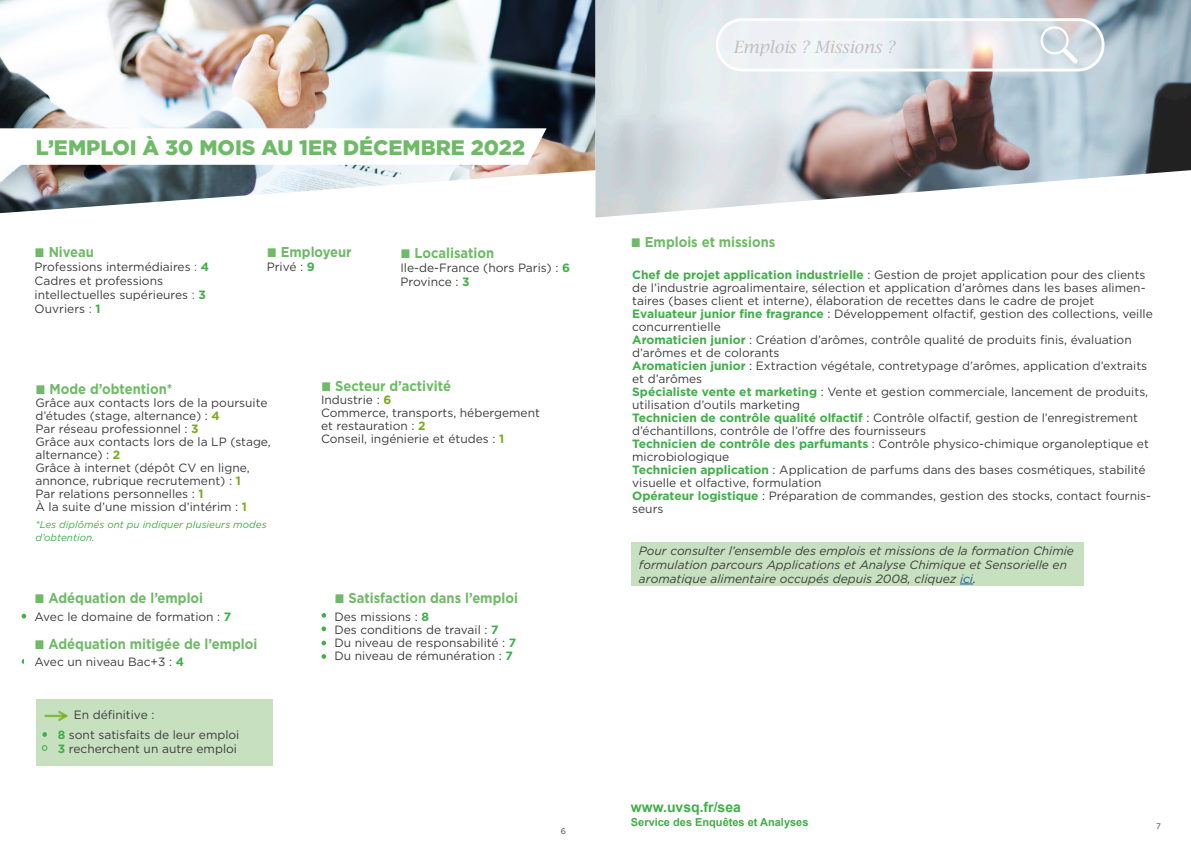
<style>
.page{position:relative;width:1191px;height:842px;background:#fff}
.page>*{position:absolute;margin:0;border:0;box-sizing:border-box;transform-origin:0 0}
.TITRE_ORANGE{font:900 21px "Gotham";color:#6eba66}
.t1{font:italic 17px "Lucida Bright";color:#c1c1c2}
.t2{font:700 14.3px "Gotham";color:#6eba66;scale:.91 1}
.t3{font:700 14px "Arial";color:#40ae49}
.titre_en_haut_gauche{font:12px/13px "Gotham";color:#3c3c3c}
.t4{font:italic 12px/14px "Gotham";color:#3c3c3c}
.t5{font:700 11px "Arial";color:#40ae49}
.t6{font:italic 10px/13px "Gotham";color:#40ae49}
.t7{font:8px "Gotham";color:#3c3c3c}
.s1{font-family:"Arial";font-weight:900;font-size:18.7px}
.s2{color:#646567}
.s3{font-weight:700;color:#40ae49}
.s4{font-weight:700;color:#77ad1c}
.s5{color:#175d9e}
.s6{color:#231f20}
</style>
<div class="page">
<img style="left:0;top:0;width:595px;height:213px">
<svg style="left:0;top:128px;width:546px;height:37px"></svg>
<div style="left:36px;top:699px;width:236px;height:66px;background:#c7e0bf"></div>
<svg style="left:22px;top:614px;width:4px;height:4px"></svg>
<svg style="left:42px;top:732px;width:5px;height:5px"></svg>
<svg style="left:42px;top:745px;width:5px;height:6px"></svg>
<svg style="left:321px;top:613px;width:5px;height:5px"></svg>
<svg style="left:321px;top:626px;width:5px;height:5px"></svg>
<svg style="left:321px;top:641px;width:5px;height:4px"></svg>
<svg style="left:321px;top:654px;width:5px;height:5px"></svg>
<hr style="left:45px;top:715px;width:21px;height:2px;background:#87b73c">
<svg style="left:56px;top:711px;width:12px;height:10px"></svg>
<img style="left:595px;top:0;width:596px;height:218px">
<div style="left:631px;top:542px;width:453px;height:43px;background:#c7e0bf"></div>
<svg style="left:960px;top:584px;width:13px;height:1px"></svg>
<p class="TITRE_ORANGE" style="left:36px;top:133px;width:491px">L’EMPLOI À 30 MOIS AU 1ER DÉCEMBRE 2022</p>
<p class="t2" style="left:35px;top:242px;width:67px"><span class="s1">■</span> Niveau</p>
<p class="titre_en_haut_gauche" style="left:35px;top:260px;width:176px">Professions intermédiaires <span class="s2">:</span> <span class="s3">4</span></p>
<p class="titre_en_haut_gauche" style="left:35px;top:273px;width:173px;line-height:14px">Cadres et professions intellectuelles supérieures <span class="s2">:</span> <span class="s3">3</span></p>
<p class="titre_en_haut_gauche" style="left:35px;top:302px;width:67px">Ouvriers <span class="s2">:</span> <span class="s3">1</span></p>
<p class="t2" style="left:267px;top:243px;width:95px"><span class="s1">■</span> Employeur</p>
<p class="titre_en_haut_gauche" style="left:267px;top:260px;width:50px">Privé : <span class="s3">9</span></p>
<p class="t2" style="left:400px;top:243px;width:105px"><span class="s1">■</span> Localisation</p>
<p class="titre_en_haut_gauche" style="left:400px;top:261px;width:171px">Ile-de-France (hors Paris) : <span class="s3">6</span></p>
<p class="titre_en_haut_gauche" style="left:400px;top:275px;width:71px">Province : <span class="s3">3</span></p>
<p class="t2" style="left:35px;top:379px;width:152px"><span class="s1">■</span> Mode d’obtention*</p>
<p class="titre_en_haut_gauche" style="left:35px;top:396px;width:233px">Grâce aux contacts lors de la poursuite d’études (stage, alternance) : <span class="s4">4</span></p>
<p class="titre_en_haut_gauche" style="left:35px;top:422px;width:165px">Par réseau professionnel : <span class="s4">3</span></p>
<p class="titre_en_haut_gauche" style="left:35px;top:435px;width:237px">Grâce aux contacts lors de la LP (stage, alternance) : <span class="s4">2</span></p>
<p class="titre_en_haut_gauche" style="left:35px;top:461px;width:216px">Grâce à internet (dépôt CV en ligne, annonce, rubrique recrutement) : <span class="s4">1</span></p>
<p class="titre_en_haut_gauche" style="left:35px;top:487px;width:170px">Par relations personnelles : <span class="s4">1</span></p>
<p class="titre_en_haut_gauche" style="left:35px;top:500px;width:213px">À la suite d’une mission d’intérim : <span class="s4">1</span></p>
<p class="t6" style="left:35px;top:517px;width:233px">*Les diplômés ont pu indiquer plusieurs modes d’obtention.</p>
<p class="t2" style="left:34px;top:589px;width:187px"><span class="s1">■</span> Adéquation de l’emploi</p>
<p class="titre_en_haut_gauche" style="left:34px;top:610px;width:198px">Avec le domaine de formation : <span class="s3">7</span></p>
<p class="t2" style="left:34px;top:634px;width:246px"><span class="s1">■</span> Adéquation mitigée de l’emploi</p>
<p class="titre_en_haut_gauche" style="left:34px;top:655px;width:151px">Avec un niveau Bac+3 : <span class="s3">4</span></p>
<p class="titre_en_haut_gauche" style="left:74px;top:708px;width:82px">En définitive :</p>
<p class="titre_en_haut_gauche" style="left:58px;top:728px;width:183px"><span class="s3">8</span> sont satisfaits de leur emploi</p>
<p class="titre_en_haut_gauche" style="left:58px;top:742px;width:181px"><span class="s3">3</span> recherchent un autre emploi</p>
<p class="t2" style="left:321px;top:376px;width:144px"><span class="s1">■</span> Secteur d’activité</p>
<p class="titre_en_haut_gauche" style="left:321px;top:393px;width:72px">Industrie : <span class="s4">6</span></p>
<p class="titre_en_haut_gauche" style="left:321px;top:406px;width:220px">Commerce, transports, hébergement</p>
<p class="titre_en_haut_gauche" style="left:321px;top:419px;width:106px">et restauration : <span class="s4">2</span></p>
<p class="titre_en_haut_gauche" style="left:321px;top:432px;width:185px">Conseil, ingénierie et études : <span class="s4">1</span></p>
<p class="t2" style="left:334px;top:589px;width:203px"><span class="s1">■</span> Satisfaction dans l’emploi</p>
<p class="titre_en_haut_gauche" style="left:334px;top:610px;width:96px">Des missions : <span class="s3">8</span></p>
<p class="titre_en_haut_gauche" style="left:334px;top:623px;width:166px">Des conditions de travail : <span class="s3">7</span></p>
<p class="titre_en_haut_gauche" style="left:334px;top:636px;width:183px">Du niveau de responsabilité : <span class="s3">7</span></p>
<p class="titre_en_haut_gauche" style="left:334px;top:649px;width:180px">Du niveau de rémunération : <span class="s3">7</span></p>
<p class="t7" style="left:561px;top:826px;width:7px">6</p>
<p class="t1" style="left:733px;top:37px;width:163px">Emplois ? Missions ?</p>
<p class="t2" style="left:631px;top:233px;width:160px"><span class="s1">■</span> Emplois et missions</p>
<p class="titre_en_haut_gauche" style="left:632px;top:268px;width:515px;text-align:justify"><span class="s3">Chef de projet application industrielle</span> : Gestion de projet application pour des clients de l’industrie agroalimentaire, sélection et application d’arômes dans les bases alimen&shy;taires (bases client et interne), élaboration de recettes dans le cadre de projet</p>
<p class="titre_en_haut_gauche" style="left:632px;top:307px;width:522px"><span class="s3">Evaluateur junior fine fragrance</span> : Développement olfactif, gestion des collections, veille concurrentielle</p>
<p class="titre_en_haut_gauche" style="left:632px;top:333px;width:501px"><span class="s3">Aromaticien junior</span> : Création d’arômes, contrôle qualité de produits finis, évaluation d’arômes et de colorants</p>
<p class="titre_en_haut_gauche" style="left:632px;top:359px;width:516px"><span class="s3">Aromaticien junior</span> : Extraction végétale, contretypage d’arômes, application d’extraits et d’arômes</p>
<p class="titre_en_haut_gauche" style="left:632px;top:385px;width:517px"><span class="s3">Spécialiste vente et marketing</span> : Vente et gestion commerciale, lancement de produits, utilisation d’outils marketing</p>
<p class="titre_en_haut_gauche" style="left:632px;top:411px;width:507px"><span class="s3">Technicien de contrôle qualité olfactif</span> : Contrôle olfactif, gestion de l’enregistrement d’échantillons, contrôle de l’offre des fournisseurs</p>
<p class="titre_en_haut_gauche" style="left:632px;top:437px;width:518px"><span class="s3">Technicien de contrôle des parfumants</span> : Contrôle physico-chimique organoleptique et microbiologique</p>
<p class="titre_en_haut_gauche" style="left:632px;top:463px;width:515px"><span class="s3">Technicien application</span> : Application de parfums dans des bases cosmétiques, stabilité visuelle et olfactive, formulation</p>
<p class="titre_en_haut_gauche" style="left:632px;top:489px;width:520px"><span class="s3">Opérateur logistique</span> : Préparation de commandes, gestion des stocks, contact fournis&shy;seurs</p>
<p class="t4" style="left:639px;top:543px;width:436px">Pour consulter l’ensemble des emplois et missions de la formation Chimie formulation parcours Applications et Analyse Chimique et Sensorielle en aromatique alimentaire occupés depuis 2008, cliquez <span class="s5">ici</span><span class="s6">.</span></p>
<p class="t3" style="left:631px;top:797px;width:111px">www.uvsq.fr/sea</p>
<p class="t5" style="left:631px;top:814px;width:179px">Service des Enquêtes et Analyses</p>
<p class="t7" style="left:1156px;top:821px;width:6px">7</p>
</div>
